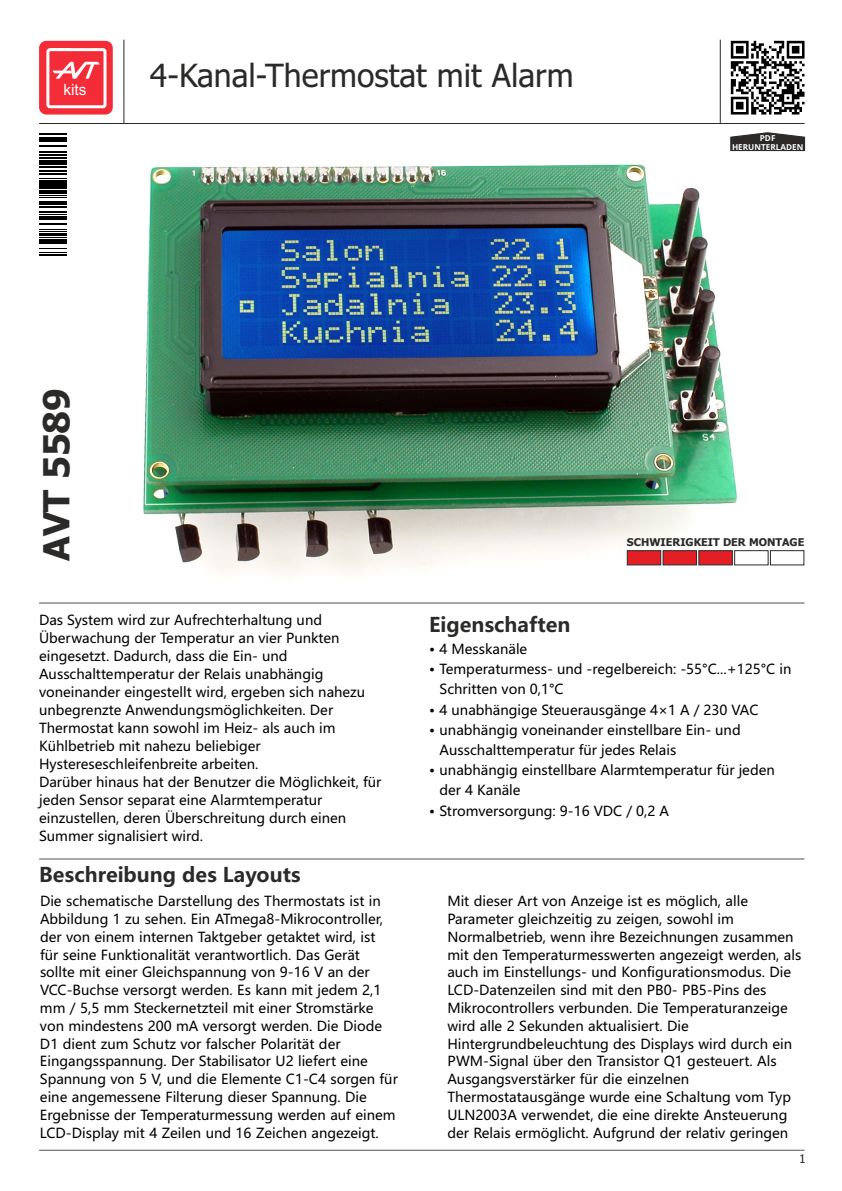
<style>
.page{position:relative;width:842px;height:1191px;background:#fff}
.page>*{position:absolute;margin:0;border:0;box-sizing:border-box;transform-origin:0 0}
.t1{font:700 36px "Tahoma";color:#2b2a29}
.t2{font:32px "Tahoma";color:#2b2a29}
.t3{font:700 20px "Microsoft Ya Hei";color:#2b2a29}
.t4{font:15.6px "Arial";color:#fff}
.t5{font:13.6px/17.8px "Microsoft Ya Hei";color:#000}
.t6{font:12px "Tahoma";color:#2b2a29}
.t7{font:700 10.8px "Tahoma";color:#2b2a29}
.t8{font:700 8.2px/9.2px "Open Sans";color:#fefefe;text-align:center}
</style>
<div class="page">
<img style="left:143px;top:123px;width:662px;height:480px">
<hr style="left:39px;top:858px;width:765px;height:1px;background:#4d5350">
<hr style="left:39px;top:602px;width:765px;height:1px;background:#4d5350">
<hr style="left:123px;top:40px;width:1px;height:83px;background:#2b2a29">
<hr style="left:720px;top:40px;width:1px;height:83px;background:#2b2a29">
<hr style="left:39px;top:1149px;width:765px;height:1px;background:#4d5350">
<hr style="left:39px;top:254px;width:28px;height:2px;background:#000">
<svg style="left:39px;top:248px;width:28px;height:5px"></svg>
<div style="left:39px;top:239px;width:28px;height:5px;background:#000"></div>
<svg style="left:39px;top:229px;width:28px;height:9px"></svg>
<hr style="left:39px;top:223px;width:28px;height:2px;background:#000">
<hr style="left:39px;top:217px;width:28px;height:3px;background:#000">
<svg style="left:39px;top:214px;width:28px;height:1px"></svg>
<hr style="left:39px;top:211px;width:28px;height:2px;background:#000">
<svg style="left:39px;top:206px;width:28px;height:1px"></svg>
<hr style="left:39px;top:201px;width:28px;height:3px;background:#000">
<svg style="left:39px;top:195px;width:28px;height:3px"></svg>
<hr style="left:39px;top:190px;width:28px;height:3px;background:#000">
<hr style="left:39px;top:185px;width:28px;height:4px;background:#000">
<hr style="left:39px;top:180px;width:28px;height:3px;background:#000">
<svg style="left:39px;top:178px;width:28px;height:1px"></svg>
<hr style="left:39px;top:173px;width:28px;height:2px;background:#000">
<hr style="left:39px;top:169px;width:28px;height:2px;background:#000">
<hr style="left:39px;top:166px;width:28px;height:2px;background:#000">
<hr style="left:39px;top:161px;width:28px;height:4px;background:#000">
<hr style="left:39px;top:157px;width:28px;height:2px;background:#000">
<hr style="left:39px;top:154px;width:28px;height:2px;background:#000">
<hr style="left:39px;top:151px;width:28px;height:2px;background:#000">
<hr style="left:39px;top:145px;width:28px;height:2px;background:#000">
<hr style="left:39px;top:139px;width:28px;height:3px;background:#000">
<svg style="left:39px;top:137px;width:28px;height:1px"></svg>
<hr style="left:39px;top:133px;width:28px;height:2px;background:#000">
<hr style="left:39px;top:123px;width:765px;height:1px;background:#2b2a29">
<div style="left:39px;top:41px;width:74px;height:73px;background:#f42c37;border-radius:7px"></div>
<div style="left:46px;top:48px;width:60px;height:60px;background:#f42c37;border:3px solid #fff;border-radius:2px"></div>
<svg style="left:52px;top:62px;width:48px;height:17px"></svg>
<svg style="left:730px;top:132px;width:76px;height:20px"></svg>
<svg style="left:627px;top:550px;width:177px;height:15px"></svg>
<svg style="left:731px;top:41px;width:73px;height:73px"></svg>
<p class="t4" style="left:63px;top:83px;width:25px">kits</p>
<h2 class="t2" style="left:150px;top:62px;width:425px">4-Kanal-Thermostat mit Alarm</h2>
<p class="t8" style="left:732px;top:134px;width:73px">PDF<br>HERUNTERLADEN</p>
<h1 class="t1" style="left:42px;top:561px;width:175px;rotate:-90deg">AVT 5589</h1>
<p class="t7" style="left:627px;top:537px;width:179px">SCHWIERIGKEIT DER MONTAGE</p>
<p class="t5" style="left:39px;top:612px;width:344px">Das System wird zur Aufrechterhaltung und Überwachung der Temperatur an vier Punkten eingesetzt. Dadurch, dass die Ein- und Ausschalttemperatur der Relais unabhängig voneinander eingestellt wird, ergeben sich nahezu unbegrenzte Anwendungsmöglichkeiten. Der Thermostat kann sowohl im Heiz- als auch im Kühlbetrieb mit nahezu beliebiger Hystereseschleifenbreite arbeiten.<br>Darüber hinaus hat der Benutzer die Möglichkeit, für jeden Sensor separat eine Alarmtemperatur einzustellen, deren Überschreitung durch einen Summer signalisiert wird.</p>
<h3 class="t3" style="left:429px;top:615px;width:143px">Eigenschaften</h3>
<p class="t5" style="left:429px;top:641px;width:100px">• 4 Messkanäle</p>
<p class="t5" style="left:440px;top:660px;width:353px;line-height:20.2px;text-indent:-10px">• Temperaturmess- und -regelbereich: -55°C...+125°C in<br>Schritten von 0,1°C</p>
<p class="t5" style="left:429px;top:702px;width:331px">• 4 unabhängige Steuerausgänge 4×1 A / 230 VAC</p>
<p class="t5" style="left:440px;top:721px;width:303px;line-height:20.2px;text-indent:-10px">• unabhängig voneinander einstellbare Ein- und<br>Ausschalttemperatur für jedes Relais</p>
<p class="t5" style="left:440px;top:761px;width:337px;line-height:20.2px;text-indent:-10px">• unabhängig einstellbare Alarmtemperatur für jeden der 4 Kanäle</p>
<p class="t5" style="left:429px;top:803px;width:241px">• Stromversorgung: 9-16 VDC / 0,2 A</p>
<h3 class="t3" style="left:39px;top:866px;width:263px">Beschreibung des Layouts</h3>
<p class="t5" style="left:40px;top:893px;width:359px">Die schematische Darstellung des Thermostats ist in Abbildung 1 zu sehen. Ein ATmega8-Mikrocontroller, der von einem internen Taktgeber getaktet wird, ist<br>für seine Funktionalität verantwortlich. Das Gerät sollte mit einer Gleichspannung von 9-16 V an der VCC-Buchse versorgt werden. Es kann mit jedem 2,1 mm / 5,5 mm Steckernetzteil mit einer Stromstärke von mindestens 200 mA versorgt werden. Die Diode D1 dient zum Schutz vor falscher Polarität der Eingangsspannung. Der Stabilisator U2 liefert eine Spannung von 5 V, und die Elemente C1-C4 sorgen für eine angemessene Filterung dieser Spannung. Die Ergebnisse der Temperaturmessung werden auf einem LCD-Display mit 4 Zeilen und 16 Zeichen angezeigt.</p>
<p class="t5" style="left:447px;top:893px;width:355px">Mit dieser Art von Anzeige ist es möglich, alle Parameter gleichzeitig zu zeigen, sowohl im Normalbetrieb, wenn ihre Bezeichnungen zusammen mit den Temperaturmesswerten angezeigt werden, als auch im Einstellungs- und Konfigurationsmodus. Die LCD-Datenzeilen sind mit den PB0- PB5-Pins des Mikrocontrollers verbunden. Die Temperaturanzeige wird alle 2 Sekunden aktualisiert. Die Hintergrundbeleuchtung des Displays wird durch ein PWM-Signal über den Transistor Q1 gesteuert. Als Ausgangsverstärker für die einzelnen Thermostatausgänge wurde eine Schaltung vom Typ ULN2003A verwendet, die eine direkte Ansteuerung der Relais ermöglicht. Aufgrund der relativ geringen</p>
<p class="t6" style="left:799px;top:1153px;width:8px">1</p>
</div>
